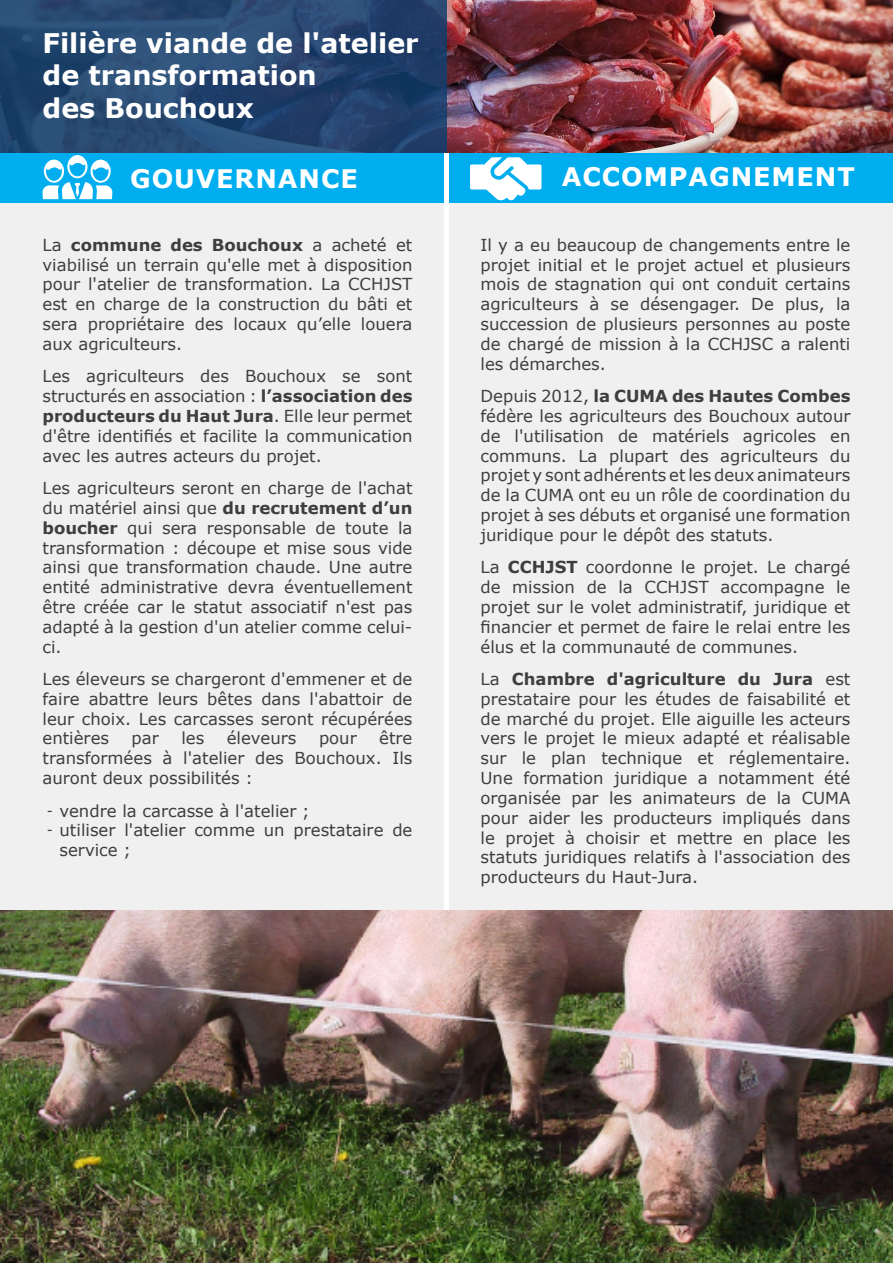
<style>
.page{position:relative;width:893px;height:1263px;background:#fff}
.page>*{position:absolute;margin:0;border:0;box-sizing:border-box;transform-origin:0 0}
.t1{font:700 27px/32.4px "Verdana";color:#fff}
.Intertitre_blanc{font:700 25.5px "Verdana";letter-spacing:.035em;color:#fff}
.Corps_de_texte{font:16.5px/19.8px "Verdana";color:#3e3e3f;text-align:justify}
.s1{font-weight:700}
.s2{font-family:"Roboto";font-stretch:condensed}
</style>
<div class="page">
<img style="left:446px;top:0;width:447px;height:153px">
<svg style="left:0;top:0;width:446px;height:153px;background:#25466f"></svg>
<div style="left:0;top:153px;width:893px;height:1110px;background:#f0f0f0"></div>
<div style="left:0;top:153px;width:893px;height:50px;background:#00aeef"></div>
<div style="left:444px;top:153px;width:5px;height:1110px;background:#fff"></div>
<svg style="left:42px;top:155px;width:71px;height:44px"></svg>
<svg style="left:470px;top:157px;width:71px;height:43px"></svg>
<img style="left:0;top:910px;width:893px;height:353px">
<h1 class="t1" style="left:43px;top:26px;width:378px">Filière viande de l'atelier de transformation<br>des Bouchoux</h1>
<p class="Intertitre_blanc" style="left:130px;top:160px;width:229px">GOUVERNANCE</p>
<p class="Intertitre_blanc" style="left:562px;top:159px;width:294px">ACCOMPAGNEMENT</p>
<p class="Corps_de_texte" style="left:43px;top:235px;width:371px">La <span class="s1">commune des Bouchoux</span> a acheté et viabilisé un terrain qu'elle met à disposition pour l'atelier de transformation. La CCHJST est en charge de la construction du bâti et sera propriétaire des locaux qu’elle louera aux agriculteurs.</p>
<p class="Corps_de_texte" style="left:43px;top:366px;width:371px">Les agriculteurs des Bouchoux se sont structurés en association : <span class="s1">l’association des producteurs du Haut Jura</span>. Elle leur permet d'être identifiés et facilite la communication avec les autres acteurs du projet.</p>
<p class="Corps_de_texte" style="left:43px;top:478px;width:371px">Les agriculteurs seront en charge de l'achat du matériel ainsi que <span class="s1">du recrutement d’un boucher</span> qui sera responsable de toute la transformation : découpe et mise sous vide ainsi que transformation chaude. Une autre entité administrative devra éventuellement être créée car le statut associatif n'est pas adapté à la gestion d'un atelier comme celui&shy;ci.</p>
<p class="Corps_de_texte" style="left:43px;top:669px;width:371px">Les éleveurs se chargeront d'emmener et de faire abattre leurs bêtes dans l'abattoir de leur choix. Les carcasses seront récupérées entières</p>
<p class="Corps_de_texte" style="left:43px;top:728px;width:371px;text-indent:337px">être transformées à l'atelier des Bouchoux. Ils auront deux possibilités :</p>
<p class="Corps_de_texte" style="left:47px;top:800px;width:264px"><span class="s2">-</span> vendre la carcasse à l'atelier ;</p>
<p class="Corps_de_texte" style="left:60px;top:820px;width:354px;text-indent:-13px"><span class="s2">-</span> utiliser l'atelier comme un prestataire de service ;</p>
<p class="Corps_de_texte" style="left:132px;top:728px;width:29px">par</p>
<p class="Corps_de_texte" style="left:181px;top:728px;width:24px">les</p>
<p class="Corps_de_texte" style="left:227px;top:728px;width:71px">éleveurs</p>
<p class="Corps_de_texte" style="left:319px;top:728px;width:39px">pour</p>
<p class="Corps_de_texte" style="left:480px;top:235px;width:371px">Il y a eu beaucoup de changements entre le projet initial et le projet actuel et plusieurs mois de stagnation qui ont conduit certains agriculteurs à se désengager. De plus, la succession de plusieurs personnes au poste de chargé de mission à la CCHJSC a ralenti les démarches.</p>
<p class="Corps_de_texte" style="left:480px;top:386px;width:371px">Depuis 2012, <span class="s1">la CUMA des Hautes Combes </span>fédère les agriculteurs des Bouchoux autour de l'utilisation de matériels agricoles en communs. La plupart des agriculteurs du projet y sont adhérents et les deux animateurs de la CUMA ont eu un rôle de coordination du projet à ses débuts et organisé une formation juridique pour le dépôt des statuts.</p>
<p class="Corps_de_texte" style="left:480px;top:557px;width:371px">La <span class="s1">CCHJST</span> coordonne le projet. Le chargé de mission de la CCHJST accompagne le projet sur le volet administratif, juridique et financier et permet de faire le relai entre les élus et la communauté de communes.</p>
<p class="Corps_de_texte" style="left:480px;top:669px;width:371px">La <span class="s1">Chambre d'agriculture du Jura</span> est prestataire pour les études de faisabilité et de marché du projet. Elle aiguille les acteurs vers le projet le mieux adapté et réalisable sur le plan technique et réglementaire.<br>Une formation juridique a notamment été organisée par les animateurs de la CUMA pour aider les producteurs impliqués dans le projet à choisir et mettre en place les statuts juridiques relatifs à l'association des producteurs du Haut-Jura.</p>
</div>
